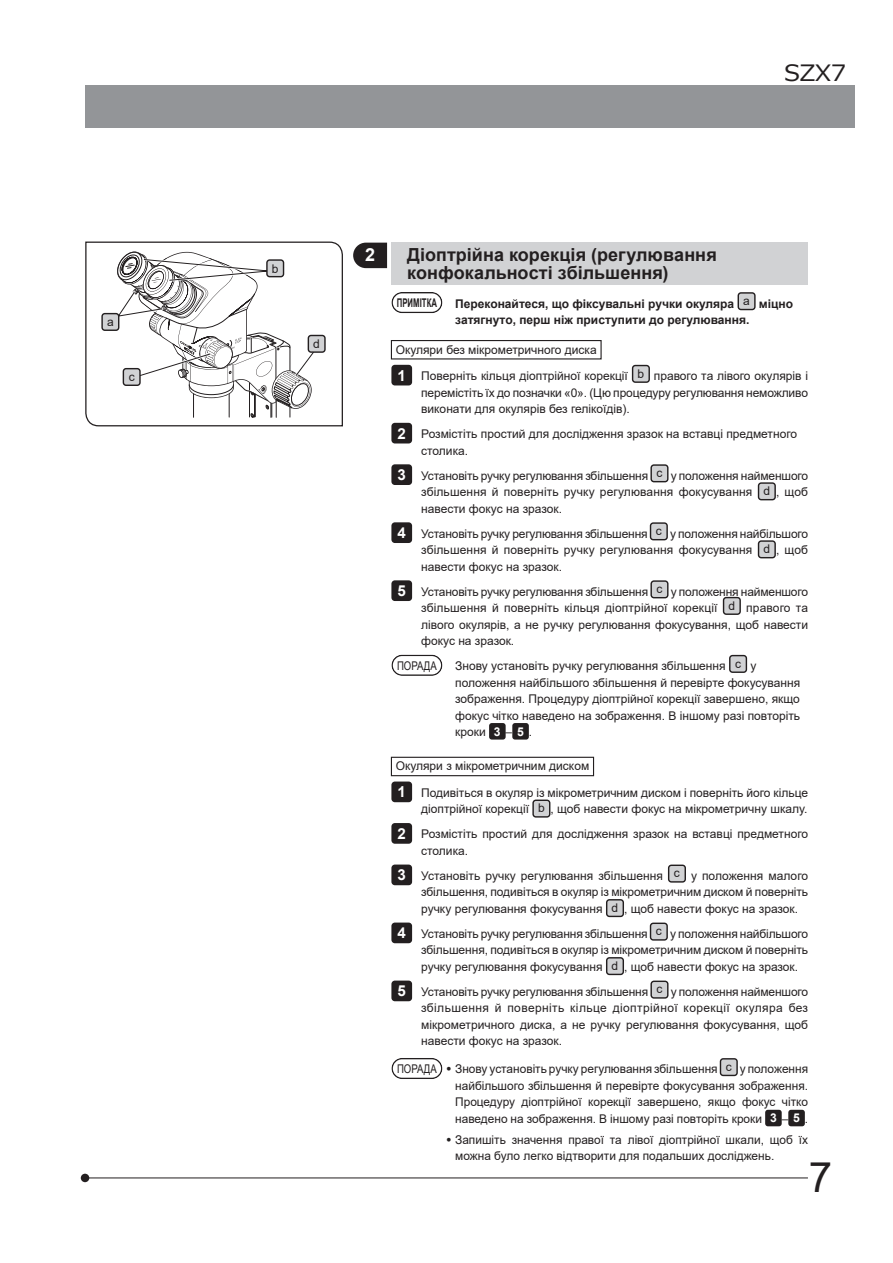
<style>
.page{position:relative;width:893px;height:1263px;background:#fff}
.page>*{position:absolute;margin:0;border:0;box-sizing:border-box;transform-origin:0 0}
.t1{font:42px "Arial";color:#231f20}
.t2{font:22.5px "Meiryo";color:#231f20;scale:1.1 1}
.t3{font:700 18px/18px "Arial";letter-spacing:.005em;color:#231f20}
.t4{font:700 18px "Arial";color:#fff}
.t5{font:700 15.15px "Arial";color:#fff}
.t6{font:12px/16.5px "Arial";color:#231f20;text-align:justify}
.t7{font:700 12px/16.2px "Arial";color:#231f20}
.t8{font:12px "Arial";color:#231f20;scale:.8 1}
.t9{font:700 12px "Arial";color:#231f20;scale:.65 1}
.s1{font-weight:700;font-size:12.15px;color:#fff}
.s2{font-family:"Olympus Leicht Normal"}
</style>
<div class="page">
<div style="left:81px;top:1174px;width:8px;height:8px;background:#231f20;border-radius:50%"></div>
<hr style="left:85px;top:1177px;width:723px;height:1px;background:#231f20">
<div style="left:85px;top:85px;width:770px;height:43px;background:#939598"></div>
<div style="left:391px;top:340px;width:211px;height:19px;border:1px solid #231f20"></div>
<div style="left:391px;top:757px;width:203px;height:19px;border:1px solid #231f20"></div>
<div style="left:738px;top:293px;width:17px;height:16px;background:#d1d2d4;border-radius:3px"></div>
<div style="left:738px;top:292px;width:18px;height:18px;border:1px solid #231f20;border-radius:3px"></div>
<div style="left:633px;top:365px;width:16px;height:17px;background:#d1d2d4;border-radius:3px"></div>
<div style="left:632px;top:365px;width:18px;height:18px;border:1px solid #231f20;border-radius:3px"></div>
<div style="left:651px;top:465px;width:17px;height:17px;background:#d1d2d4;border-radius:3px"></div>
<div style="left:650px;top:464px;width:18px;height:18px;border:1px solid #231f20;border-radius:3px"></div>
<div style="left:758px;top:483px;width:17px;height:17px;background:#d1d2d4;border-radius:3px"></div>
<div style="left:758px;top:482px;width:18px;height:18px;border:1px solid #231f20;border-radius:3px"></div>
<div style="left:650px;top:523px;width:17px;height:17px;background:#d1d2d4;border-radius:3px"></div>
<div style="left:650px;top:522px;width:18px;height:18px;border:1px solid #231f20;border-radius:3px"></div>
<div style="left:758px;top:541px;width:17px;height:17px;background:#d1d2d4;border-radius:3px"></div>
<div style="left:758px;top:540px;width:18px;height:18px;border:1px solid #231f20;border-radius:3px"></div>
<div style="left:651px;top:581px;width:17px;height:17px;background:#d1d2d4;border-radius:3px"></div>
<div style="left:650px;top:580px;width:18px;height:18px;border:1px solid #231f20;border-radius:3px"></div>
<div style="left:723px;top:598px;width:17px;height:16px;background:#d1d2d4;border-radius:3px"></div>
<div style="left:723px;top:597px;width:18px;height:18px;border:1px solid #231f20;border-radius:3px"></div>
<div style="left:730px;top:656px;width:16px;height:16px;background:#d1d2d4;border-radius:3px"></div>
<div style="left:729px;top:655px;width:18px;height:18px;border:1px solid #231f20;border-radius:3px"></div>
<div style="left:489px;top:723px;width:17px;height:16px;background:#231f20;border-radius:3px"></div>
<div style="left:512px;top:723px;width:17px;height:16px;background:#231f20;border-radius:3px"></div>
<div style="left:533px;top:800px;width:17px;height:17px;background:#d1d2d4;border-radius:3px"></div>
<div style="left:532px;top:799px;width:18px;height:19px;border:1px solid #231f20;border-radius:3px"></div>
<div style="left:669px;top:865px;width:16px;height:17px;background:#d1d2d4;border-radius:3px"></div>
<div style="left:668px;top:864px;width:18px;height:19px;border:1px solid #231f20;border-radius:3px"></div>
<div style="left:607px;top:900px;width:16px;height:16px;background:#d1d2d4;border-radius:3px"></div>
<div style="left:606px;top:899px;width:18px;height:18px;border:1px solid #231f20;border-radius:3px"></div>
<div style="left:650px;top:923px;width:17px;height:17px;background:#d1d2d4;border-radius:3px"></div>
<div style="left:650px;top:922px;width:18px;height:19px;border:1px solid #231f20;border-radius:3px"></div>
<div style="left:607px;top:958px;width:16px;height:16px;background:#d1d2d4;border-radius:3px"></div>
<div style="left:606px;top:957px;width:18px;height:18px;border:1px solid #231f20;border-radius:3px"></div>
<div style="left:651px;top:981px;width:17px;height:17px;background:#d1d2d4;border-radius:3px"></div>
<div style="left:650px;top:980px;width:18px;height:19px;border:1px solid #231f20;border-radius:3px"></div>
<div style="left:720px;top:1059px;width:17px;height:16px;background:#d1d2d4;border-radius:3px"></div>
<div style="left:720px;top:1058px;width:18px;height:18px;border:1px solid #231f20;border-radius:3px"></div>
<div style="left:765px;top:1110px;width:17px;height:16px;background:#231f20;border-radius:3px"></div>
<div style="left:788px;top:1110px;width:17px;height:16px;background:#231f20;border-radius:3px"></div>
<div style="left:391px;top:292px;width:51px;height:21px;border:1px solid #231f20;border-radius:10px"></div>
<div style="left:391px;top:365px;width:21px;height:20px;background:#231f20;border-radius:3px"></div>
<div style="left:391px;top:423px;width:21px;height:20px;background:#231f20;border-radius:3px"></div>
<div style="left:391px;top:464px;width:21px;height:21px;background:#231f20;border-radius:3px"></div>
<div style="left:391px;top:522px;width:21px;height:21px;background:#231f20;border-radius:3px"></div>
<div style="left:391px;top:580px;width:21px;height:21px;background:#231f20;border-radius:3px"></div>
<div style="left:391px;top:655px;width:51px;height:21px;border:1px solid #231f20;border-radius:10px"></div>
<div style="left:391px;top:781px;width:21px;height:21px;background:#231f20;border-radius:3px"></div>
<div style="left:391px;top:823px;width:21px;height:21px;background:#231f20;border-radius:3px"></div>
<div style="left:391px;top:864px;width:21px;height:21px;background:#231f20;border-radius:3px"></div>
<div style="left:391px;top:922px;width:21px;height:21px;background:#231f20;border-radius:3px"></div>
<div style="left:391px;top:980px;width:21px;height:21px;background:#231f20;border-radius:3px"></div>
<div style="left:391px;top:1058px;width:51px;height:21px;border:1px solid #231f20;border-radius:10px"></div>
<div style="left:391px;top:243px;width:417px;height:42px;background:#d1d2d4"></div>
<svg style="left:353px;top:243px;width:34px;height:25px"></svg>
<svg style="left:85px;top:241px;width:258px;height:186px"></svg>
<div style="left:102px;top:314px;width:17px;height:16px;background:#d1d2d4;border-radius:3px"></div>
<div style="left:101px;top:313px;width:18px;height:18px;border:1px solid #231f20;border-radius:3px"></div>
<svg style="left:116px;top:249px;width:207px;height:169px"></svg>
<div style="left:123px;top:369px;width:17px;height:16px;background:#d1d2d4;border-radius:3px"></div>
<div style="left:123px;top:368px;width:18px;height:18px;border:1px solid #231f20;border-radius:3px"></div>
<div style="left:308px;top:335px;width:17px;height:17px;background:#d1d2d4;border-radius:3px"></div>
<div style="left:308px;top:335px;width:18px;height:18px;border:1px solid #231f20;border-radius:3px"></div>
<p class="t6" style="left:107px;top:314px;width:8px">a</p>
<p class="t6" style="left:129px;top:369px;width:7px">c</p>
<h2 class="t2" style="left:784px;top:57px;width:58px">SZX7</h2>
<p class="t6" style="left:272px;top:260px;width:8px">b</p>
<p class="t6" style="left:313px;top:335px;width:8px">d</p>
<h3 class="t4" style="left:365px;top:242px;width:12px">2</h3>
<h3 class="t3" style="left:407px;top:246px;width:311px">Діоптрійна корекція (регулювання конфокальності збільшення)</h3>
<p class="t9" style="left:397px;top:294px;width:63px">ПРИМІТКА</p>
<p class="t7" style="left:455px;top:295px;width:339px">Переконайтеся, що фіксувальні ручки окуляра <sup>a</sup> міцно затягнуто, перш ніж приступити до регулювання.</p>
<p class="t6" style="left:396px;top:341px;width:203px">Окуляри без мікрометричного диска</p>
<p class="t6" style="left:421px;top:368px;width:388px">Поверніть кільця діоптрійної корекції b правого та лівого окулярів і перемістіть їх до позначки «0». (Цю процедуру регулювання неможливо виконати для окулярів без гелікоїдів).</p>
<p class="t6" style="left:421px;top:426px;width:377px">Розмістіть простий для дослідження зразок на вставці предметного столика.</p>
<p class="t6" style="left:421px;top:467px;width:388px">Установіть ручку регулювання збільшення c у положення найменшого збільшення й поверніть ручку регулювання фокусування d , щоб навести фокус на зразок.</p>
<p class="t6" style="left:421px;top:525px;width:388px">Установіть ручку регулювання збільшення c у положення найбільшого збільшення й поверніть ручку регулювання фокусування d , щоб навести фокус на зразок.</p>
<p class="t6" style="left:421px;top:583px;width:388px">Установіть ручку регулювання збільшення c у положення найменшого збільшення й поверніть кільця діоптрійної корекції d правого та лівого окулярів, а не ручку регулювання фокусування, щоб навести фокус на зразок.</p>
<p class="t6" style="left:455px;top:658px;width:346px;text-align:left">Знову установіть ручку регулювання збільшення c у положення найбільшого збільшення й перевірте фокусування зображення. Процедуру діоптрійної корекції завершено, якщо фокус чітко наведено на зображення. В іншому разі повторіть кроки <span class="s1">3</span> – <span class="s1">5</span> .</p>
<p class="t6" style="left:396px;top:758px;width:195px">Окуляри з мікрометричним диском</p>
<p class="t6" style="left:421px;top:784px;width:388px">Подивіться в окуляр із мікрометричним диском і поверніть його кільце діоптрійної корекції b , щоб навести фокус на мікрометричну шкалу.</p>
<p class="t6" style="left:421px;top:826px;width:388px">Розмістіть простий для дослідження зразок на вставці предметного столика.</p>
<p class="t6" style="left:421px;top:867px;width:388px">Установіть ручку регулювання збільшення c у положення малого збільшення, подивіться в окуляр із мікрометричним диском й поверніть ручку регулювання фокусування d , щоб навести фокус на зразок.</p>
<p class="t6" style="left:421px;top:925px;width:388px">Установіть ручку регулювання збільшення c у положення найбільшого збільшення, подивіться в окуляр із мікрометричним диском й поверніть ручку регулювання фокусування d , щоб навести фокус на зразок.</p>
<p class="t6" style="left:421px;top:983px;width:388px">Установіть ручку регулювання збільшення c у положення найменшого збільшення й поверніть кільце діоптрійної корекції окуляра без мікрометричного диска, а не ручку регулювання фокусування, щоб навести фокус на зразок.</p>
<p class="t6" style="left:455px;top:1061px;width:354px;text-indent:-9px"><span class="s2">·</span> Знову установіть ручку регулювання збільшення c у положення найбільшого збільшення й перевірте фокусування зображення.<br>Процедуру діоптрійної корекції завершено, якщо фокус чітко наведено на зображення. В іншому разі повторіть кроки <span class="s1">3</span> – <span class="s1">5</span> .</p>
<p class="t6" style="left:455px;top:1131px;width:354px;text-indent:-9px"><span class="s2">·</span> Запишіть значення правої та лівої діоптрійної шкали, щоб їх можна було легко відтворити для подальших досліджень.</p>
<p class="t5" style="left:398px;top:364px;width:10px">1</p>
<p class="t5" style="left:398px;top:422px;width:10px">2</p>
<p class="t5" style="left:398px;top:464px;width:10px">3</p>
<p class="t5" style="left:398px;top:522px;width:10px">4</p>
<p class="t5" style="left:398px;top:580px;width:10px">5</p>
<p class="t8" style="left:397px;top:657px;width:51px">ПОРАДА</p>
<p class="t5" style="left:398px;top:781px;width:10px">1</p>
<p class="t5" style="left:398px;top:823px;width:10px">2</p>
<p class="t5" style="left:398px;top:864px;width:10px">3</p>
<p class="t5" style="left:398px;top:922px;width:10px">4</p>
<p class="t5" style="left:398px;top:980px;width:10px">5</p>
<p class="t8" style="left:397px;top:1060px;width:51px">ПОРАДА</p>
<h1 class="t1" style="left:809px;top:1148px;width:25px">7</h1>
</div>
